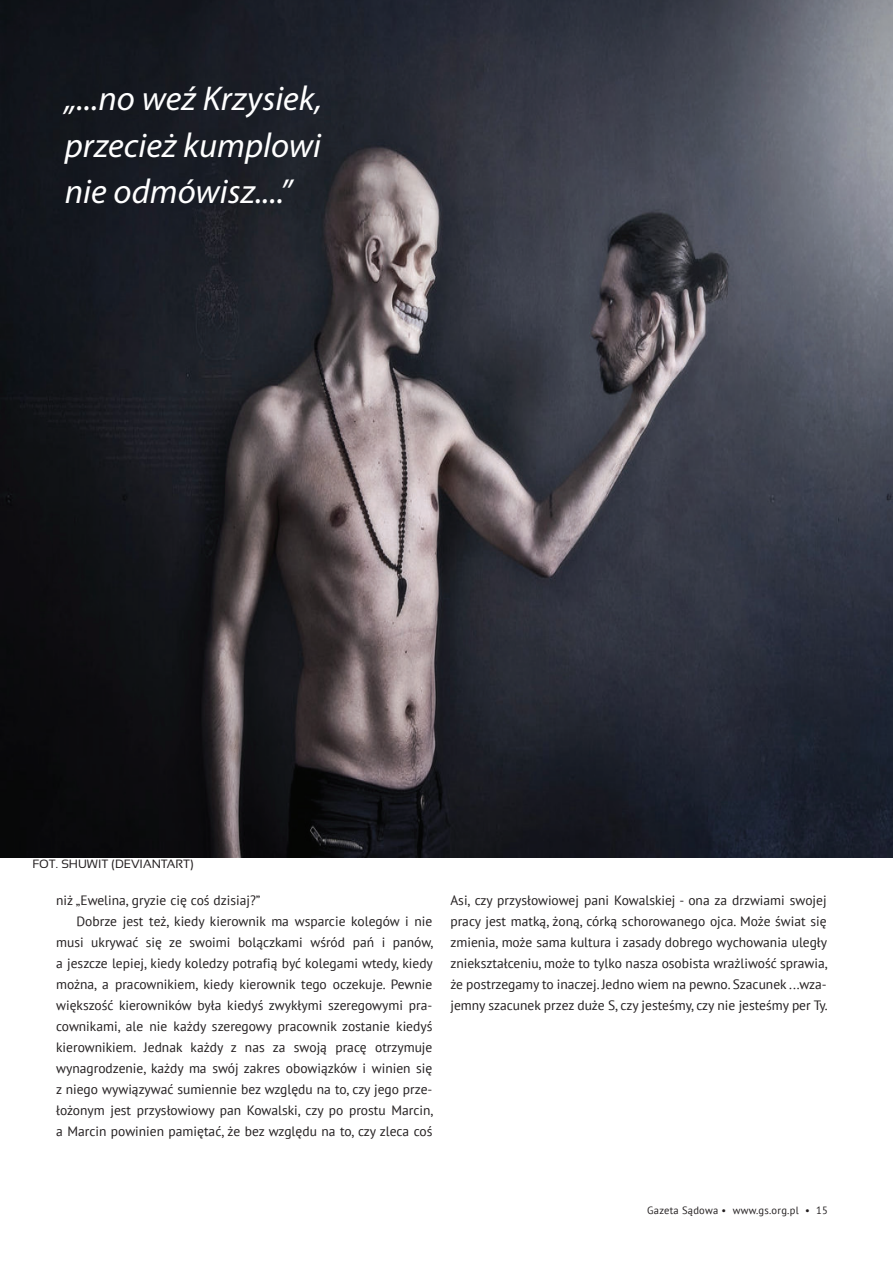
<style>
.page{position:relative;width:893px;height:1263px;background:#fff}
.page>*{position:absolute;margin:0;border:0;box-sizing:border-box;transform-origin:0 0}
.t1{font:italic 34.5px/46.5px "Myriad Pro";color:#fff;text-align:justify}
.t2{font:13.5px/21px "PT Sans";color:#231f20;text-align:justify}
.t3{font:12px "Sansation";color:#231f20}
.t4{font:10.5px "PT Sans";letter-spacing:.025em;color:#231f20}
</style>
<div class="page">
<img style="left:0;top:0;width:893px;height:857px">
<h1 class="t1" style="left:65px;top:75px;width:259px">„...no weź Krzysiek, przecież kumplowi nie odmówisz....”</h1>
<p class="t3" style="left:32px;top:857px;width:163px">fot. SHUWIT (DEVIANTART)</p>
<p class="t2" style="left:56px;top:889px;width:206px">niż „Ewelina, gryzie cię coś dzisiaj?”</p>
<p class="t2" style="left:76px;top:910px;width:357px">Dobrze jest też, kiedy kierownik ma wsparcie kolegów i nie</p>
<p class="t2" style="left:56px;top:931px;width:379px">musi ukrywać się ze swoimi bolączkami wśród pań i panów,</p>
<p class="t2" style="left:56px;top:952px;width:378px">a jeszcze lepiej, kiedy koledzy potrafią być kolegami wtedy, kiedy</p>
<p class="t2" style="left:56px;top:973px;width:378px">można, a pracownikiem, kiedy kierownik tego oczekuje. Pewnie</p>
<p class="t2" style="left:56px;top:994px;width:378px">większość kierowników była kiedyś zwykłymi szeregowymi pra-</p>
<p class="t2" style="left:56px;top:1015px;width:378px">cownikami, ale nie każdy szeregowy pracownik zostanie kiedyś</p>
<p class="t2" style="left:56px;top:1036px;width:378px">kierownikiem. Jednak każdy z nas za swoją pracę otrzymuje</p>
<p class="t2" style="left:56px;top:1057px;width:378px">wynagrodzenie, każdy ma swój zakres obowiązków i winien się</p>
<p class="t2" style="left:56px;top:1078px;width:378px">z niego wywiązywać sumiennie bez względu na to, czy jego prze-</p>
<p class="t2" style="left:56px;top:1099px;width:379px">łożonym jest przysłowiowy pan Kowalski, czy po prostu Marcin,</p>
<p class="t2" style="left:56px;top:1120px;width:378px">a Marcin powinien pamiętać, że bez względu na to, czy zleca coś</p>
<p class="t2" style="left:450px;top:889px;width:379px">Asi, czy przysłowiowej pani Kowalskiej - ona za drzwiami swojej pracy jest matką, żoną, córką schorowanego ojca. Może świat się zmienia, może sama kultura i zasady dobrego wychowania uległy zniekształceniu, może to tylko nasza osobista wrażliwość sprawia, że postrzegamy to inaczej. Jedno wiem na pewno. Szacunek ...wza&shy;jemny szacunek przez duże S, czy jesteśmy, czy nie jesteśmy per Ty.</p>
<p class="t4" style="left:647px;top:1204px;width:182px">Gazeta Sądowa • www.gs.org.pl • 15</p>
</div>
